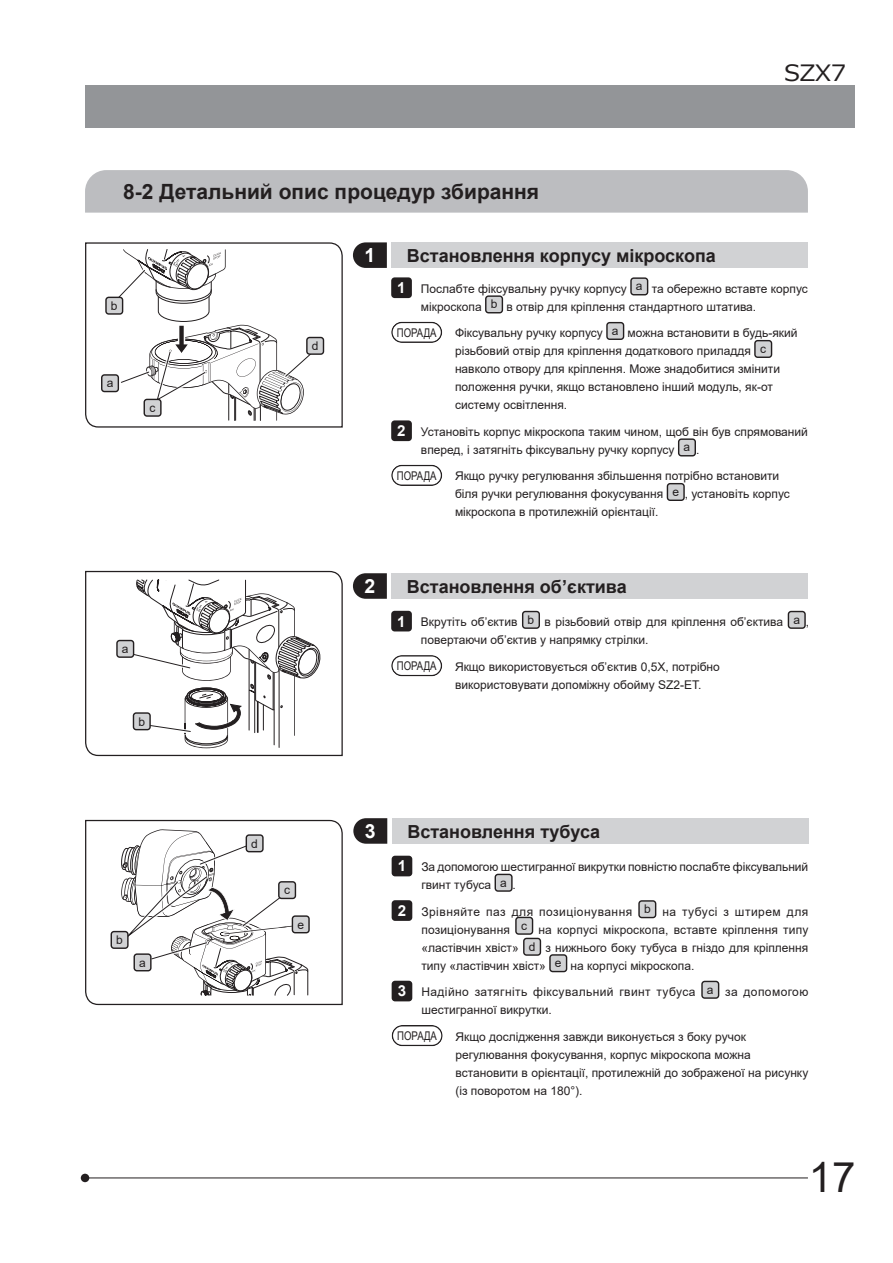
<style>
.page{position:relative;width:893px;height:1263px;background:#fff}
.page>*{position:absolute;margin:0;border:0;box-sizing:border-box;transform-origin:0 0}
.t1{font:42px "Arial";color:#231f20}
.t2{font:22.5px "Meiryo";color:#231f20;scale:1.1 1}
.t3{font:700 21px "Arial";color:#231f20}
.t4{font:700 19.5px "Arial";color:#fff}
.t5{font:700 18px "Arial";color:#231f20}
.t6{font:700 15.15px "Arial";color:#fff}
.t7{font:12px/18px "Arial";color:#231f20}
.t8{font:12px/18px "Arial";letter-spacing:.035em;color:#231f20}
.t9{font:12px "Arial";color:#231f20;scale:.8 1}
</style>
<div class="page">
<div style="left:81px;top:1174px;width:8px;height:8px;background:#231f20;border-radius:50%"></div>
<hr style="left:85px;top:1177px;width:723px;height:1px;background:#231f20">
<div style="left:85px;top:85px;width:770px;height:43px;background:#939598"></div>
<svg style="left:85px;top:242px;width:258px;height:186px"></svg>
<svg style="left:85px;top:570px;width:258px;height:187px"></svg>
<svg style="left:85px;top:819px;width:258px;height:187px"></svg>
<div style="left:85px;top:170px;width:723px;height:43px;background:#bcbdc0"></div>
<div style="left:391px;top:242px;width:417px;height:26px;background:#d1d2d4"></div>
<div style="left:391px;top:573px;width:417px;height:26px;background:#d1d2d4"></div>
<div style="left:392px;top:818px;width:416px;height:26px;background:#d1d2d4"></div>
<svg style="left:353px;top:242px;width:34px;height:26px"></svg>
<svg style="left:353px;top:573px;width:34px;height:26px"></svg>
<svg style="left:353px;top:818px;width:34px;height:26px"></svg>
<img style="left:115px;top:269px;width:1px;height:28px">
<img style="left:126px;top:658px;width:1px;height:12px">
<svg style="left:127px;top:579px;width:194px;height:169px"></svg>
<div style="left:106px;top:297px;width:17px;height:17px;background:#d1d2d4;border-radius:3px"></div>
<div style="left:105px;top:297px;width:18px;height:18px;border:1px solid #231f20;border-radius:3px"></div>
<div style="left:133px;top:713px;width:17px;height:17px;background:#d1d2d4;border-radius:3px"></div>
<div style="left:133px;top:712px;width:18px;height:18px;border:1px solid #231f20;border-radius:3px"></div>
<div style="left:117px;top:640px;width:17px;height:17px;background:#d1d2d4;border-radius:3px"></div>
<div style="left:116px;top:640px;width:18px;height:18px;border:1px solid #231f20;border-radius:3px"></div>
<div style="left:292px;top:915px;width:18px;height:18px;border:1px solid #231f20;border-radius:3px"></div>
<div style="left:631px;top:278px;width:17px;height:17px;background:#d1d2d4;border-radius:3px"></div>
<div style="left:630px;top:277px;width:18px;height:18px;border:1px solid #231f20;border-radius:3px"></div>
<div style="left:486px;top:296px;width:16px;height:17px;background:#d1d2d4;border-radius:3px"></div>
<div style="left:485px;top:295px;width:18px;height:18px;border:1px solid #231f20;border-radius:3px"></div>
<div style="left:607px;top:323px;width:17px;height:16px;background:#d1d2d4;border-radius:3px"></div>
<div style="left:606px;top:322px;width:18px;height:18px;border:1px solid #231f20;border-radius:3px"></div>
<div style="left:755px;top:341px;width:16px;height:16px;background:#d1d2d4;border-radius:3px"></div>
<div style="left:754px;top:340px;width:18px;height:18px;border:1px solid #231f20;border-radius:3px"></div>
<div style="left:679px;top:439px;width:16px;height:17px;background:#d1d2d4;border-radius:3px"></div>
<div style="left:678px;top:438px;width:18px;height:18px;border:1px solid #231f20;border-radius:3px"></div>
<div style="left:667px;top:484px;width:17px;height:16px;background:#d1d2d4;border-radius:3px"></div>
<div style="left:667px;top:483px;width:18px;height:18px;border:1px solid #231f20;border-radius:3px"></div>
<div style="left:391px;top:277px;width:21px;height:21px;background:#231f20;border-radius:3px"></div>
<div style="left:391px;top:322px;width:51px;height:21px;border:1px solid #231f20;border-radius:10px"></div>
<div style="left:391px;top:420px;width:21px;height:21px;background:#231f20;border-radius:3px"></div>
<div style="left:391px;top:465px;width:51px;height:21px;border:1px solid #231f20;border-radius:10px"></div>
<div style="left:523px;top:611px;width:16px;height:17px;background:#d1d2d4;border-radius:3px"></div>
<div style="left:522px;top:611px;width:18px;height:18px;border:1px solid #231f20;border-radius:3px"></div>
<div style="left:788px;top:611px;width:17px;height:17px;background:#d1d2d4;border-radius:3px"></div>
<div style="left:788px;top:611px;width:18px;height:18px;border:1px solid #231f20;border-radius:3px"></div>
<div style="left:391px;top:611px;width:21px;height:20px;background:#231f20;border-radius:3px"></div>
<div style="left:391px;top:655px;width:51px;height:21px;border:1px solid #231f20;border-radius:10px"></div>
<div style="left:495px;top:874px;width:17px;height:17px;background:#d1d2d4;border-radius:3px"></div>
<div style="left:495px;top:874px;width:18px;height:18px;border:1px solid #231f20;border-radius:3px"></div>
<div style="left:639px;top:901px;width:17px;height:16px;background:#d1d2d4;border-radius:3px"></div>
<div style="left:638px;top:900px;width:18px;height:18px;border:1px solid #231f20;border-radius:3px"></div>
<div style="left:516px;top:917px;width:16px;height:17px;background:#d1d2d4;border-radius:3px"></div>
<div style="left:515px;top:917px;width:18px;height:18px;border:1px solid #231f20;border-radius:3px"></div>
<div style="left:524px;top:938px;width:16px;height:17px;background:#d1d2d4;border-radius:3px"></div>
<div style="left:523px;top:938px;width:18px;height:18px;border:1px solid #231f20;border-radius:3px"></div>
<div style="left:550px;top:955px;width:17px;height:16px;background:#d1d2d4;border-radius:3px"></div>
<div style="left:549px;top:954px;width:18px;height:18px;border:1px solid #231f20;border-radius:3px"></div>
<div style="left:702px;top:981px;width:17px;height:17px;background:#d1d2d4;border-radius:3px"></div>
<div style="left:701px;top:981px;width:18px;height:18px;border:1px solid #231f20;border-radius:3px"></div>
<div style="left:392px;top:856px;width:20px;height:20px;background:#231f20;border-radius:3px"></div>
<div style="left:392px;top:900px;width:20px;height:21px;background:#231f20;border-radius:3px"></div>
<div style="left:392px;top:981px;width:20px;height:20px;background:#231f20;border-radius:3px"></div>
<div style="left:392px;top:1025px;width:51px;height:21px;border:1px solid #231f20;border-radius:10px"></div>
<svg style="left:116px;top:250px;width:199px;height:170px"></svg>
<div style="left:102px;top:375px;width:16px;height:16px;background:#d1d2d4;border-radius:3px"></div>
<div style="left:101px;top:374px;width:18px;height:18px;border:1px solid #231f20;border-radius:3px"></div>
<div style="left:144px;top:399px;width:17px;height:17px;background:#d1d2d4;border-radius:3px"></div>
<div style="left:144px;top:399px;width:18px;height:18px;border:1px solid #231f20;border-radius:3px"></div>
<div style="left:307px;top:337px;width:16px;height:17px;background:#d1d2d4;border-radius:3px"></div>
<div style="left:306px;top:337px;width:18px;height:18px;border:1px solid #231f20;border-radius:3px"></div>
<svg style="left:120px;top:829px;width:189px;height:167px"></svg>
<div style="left:111px;top:931px;width:17px;height:17px;background:#d1d2d4;border-radius:3px"></div>
<div style="left:111px;top:931px;width:18px;height:18px;border:1px solid #231f20;border-radius:3px"></div>
<h3 class="t3" style="left:123px;top:176px;width:417px">8-2 Детальний опис процедур збирання</h3>
<h3 class="t4" style="left:364px;top:241px;width:12px">1</h3>
<h3 class="t5" style="left:407px;top:243px;width:310px">Встановлення корпусу мікроскопа</h3>
<h2 class="t2" style="left:784px;top:57px;width:58px">SZX7</h2>
<p class="t7" style="left:111px;top:297px;width:8px">b</p>
<p class="t7" style="left:107px;top:374px;width:8px">a</p>
<p class="t7" style="left:150px;top:399px;width:7px">c</p>
<p class="t7" style="left:122px;top:640px;width:8px">a</p>
<p class="t7" style="left:138px;top:712px;width:8px">b</p>
<p class="t7" style="left:116px;top:931px;width:8px">b</p>
<p class="t7" style="left:139px;top:953px;width:8px">a</p>
<p class="t7" style="left:312px;top:337px;width:8px">d</p>
<p class="t6" style="left:397px;top:277px;width:10px">1</p>
<p class="t9" style="left:397px;top:324px;width:51px">ПОРАДА</p>
<p class="t7" style="left:421px;top:279px;width:388px">Послабте фіксувальну ручку корпусу a та обережно вставте корпус мікроскопа b в отвір для кріплення стандартного штатива.</p>
<p class="t7" style="left:455px;top:324px;width:344px">Фіксувальну ручку корпусу a можна встановити в будь-який різьбовий отвір для кріплення додаткового приладдя c навколо отвору для кріплення. Може знадобитися змінити положення ручки, якщо встановлено інший модуль, як-от систему освітлення.</p>
<p class="t7" style="left:421px;top:422px;width:388px">Установіть корпус мікроскопа таким чином, щоб він був спрямований вперед, і затягніть фіксувальну ручку корпусу a .</p>
<p class="t7" style="left:455px;top:467px;width:336px">Якщо ручку регулювання збільшення потрібно встановити біля ручки регулювання фокусування e , установіть корпус мікроскопа в протилежній орієнтації.</p>
<p class="t6" style="left:397px;top:420px;width:10px">2</p>
<p class="t9" style="left:397px;top:467px;width:51px">ПОРАДА</p>
<h3 class="t4" style="left:364px;top:572px;width:12px">2</h3>
<h3 class="t5" style="left:407px;top:574px;width:221px">Встановлення об’єктива</h3>
<p class="t7" style="left:421px;top:613px;width:390px">Вкрутіть об’єктив b в різьбовий отвір для кріплення об’єктива a , повертаючи об’єктив у напрямку стрілки.</p>
<p class="t7" style="left:455px;top:657px;width:266px">Якщо використовується об’єктив 0,5Х, потрібно використовувати допоміжну обойму SZ2-ET.</p>
<p class="t6" style="left:397px;top:610px;width:10px">1</p>
<p class="t9" style="left:397px;top:657px;width:51px">ПОРАДА</p>
<p class="t7" style="left:251px;top:834px;width:8px">d</p>
<p class="t7" style="left:284px;top:881px;width:7px">c</p>
<p class="t7" style="left:297px;top:915px;width:8px">e</p>
<h3 class="t4" style="left:365px;top:817px;width:12px">3</h3>
<h3 class="t5" style="left:407px;top:819px;width:194px">Встановлення тубуса</h3>
<p class="t6" style="left:398px;top:855px;width:10px">1</p>
<p class="t6" style="left:398px;top:900px;width:10px">2</p>
<p class="t7" style="left:421px;top:858px;width:388px">За допомогою шестигранної викрутки повністю послабте фіксувальний гвинт тубуса a .</p>
<p class="t7" style="left:421px;top:902px;width:388px;text-align:justify">Зрівняйте паз для позиціонування b на тубусі з штирем для позиціонування c на корпусі мікроскопа, вставте кріплення типу «ластівчин хвіст» d з нижнього боку тубуса в гніздо для кріплення типу «ластівчин хвіст» e на корпусі мікроскопа.</p>
<p class="t8" style="left:421px;top:983px;width:388px">Надійно затягніть фіксувальний гвинт тубуса a за допомогою шестигранної викрутки.</p>
<p class="t7" style="left:455px;top:1027px;width:354px">Якщо дослідження завжди виконується з боку ручок регулювання фокусування, корпус мікроскопа можна встановити в орієнтації, протилежній до зображеної на рисунку (із поворотом на 180°).</p>
<p class="t6" style="left:398px;top:980px;width:10px">3</p>
<p class="t9" style="left:397px;top:1027px;width:51px">ПОРАДА</p>
<h1 class="t1" style="left:809px;top:1148px;width:48px">17</h1>
</div>
